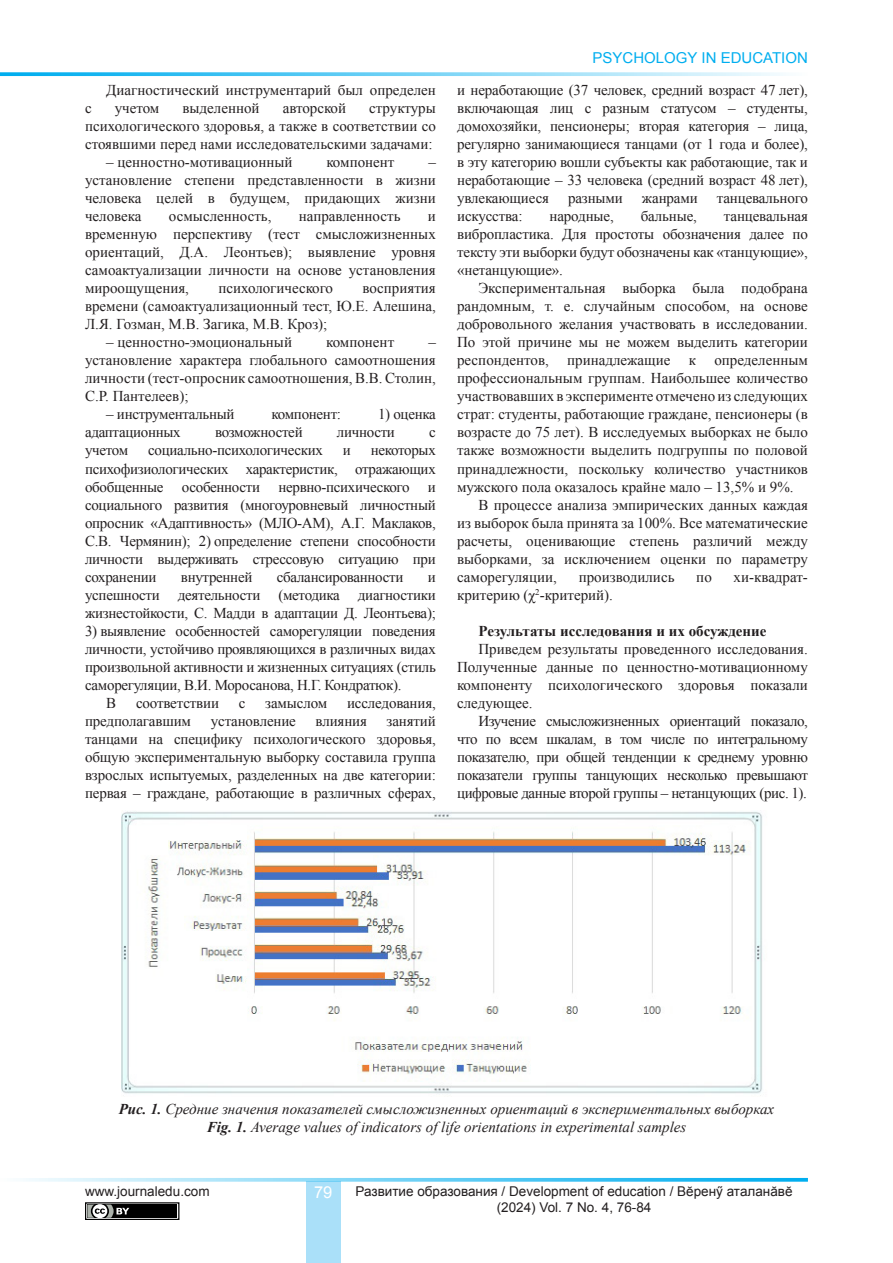
<style>
.page{position:relative;width:893px;height:1263px;background:#fff}
.page>*{position:absolute;margin:0;border:0;box-sizing:border-box;transform-origin:0 0}
.t1{font:16.5px "Arial";color:#fff}
.Разделы{font:15px/18px "Times New Roman";letter-spacing:-.01em;color:#231f20;text-align:justify}
.Разделы-2{font:italic 15px "Times New Roman";color:#231f20}
.Разделы-3{font:700 15px "Times New Roman";color:#231f20}
.t2{font:15px "Arial";color:#00aeef}
.t3{font:13.5px/16.2px "Arial";color:#231f20;text-align:center}
.s1{font-weight:700}
</style>
<div class="page">
<div style="left:306px;top:1182px;width:34px;height:81px;background:#aae0f9"></div>
<svg style="left:0;top:72px;width:783px;height:4px"></svg>
<svg style="left:26px;top:1178px;width:782px;height:4px"></svg>
<div style="left:85px;top:1202px;width:94px;height:18px;border:1px solid #000"></div>
<div style="left:87px;top:1204px;width:90px;height:14px;background:#000"></div>
<svg style="left:87px;top:1204px;width:42px;height:14px"></svg>
<img style="left:121px;top:811px;width:642px;height:285px">
<p class="Разделы" style="left:106px;top:81px;width:331px">Диагностический инструментарий был определен</p>
<p class="Разделы" style="left:85px;top:99px;width:8px">с</p>
<p class="Разделы" style="left:115px;top:99px;width:46px">учетом</p>
<p class="Разделы" style="left:182px;top:99px;width:79px">выделенной</p>
<p class="Разделы" style="left:283px;top:99px;width:65px">авторской</p>
<p class="Разделы" style="left:85px;top:99px;width:352px;text-indent:284px">структуры психологического здоровья, а также в соответствии со стоявшими перед нами исследовательскими задачами:</p>
<p class="Разделы" style="left:106px;top:153px;width:188px">– ценностно-мотивационный</p>
<p class="Разделы" style="left:326px;top:153px;width:70px">компонент</p>
<p class="Разделы" style="left:85px;top:153px;width:352px;text-indent:343px">– установление степени представленности в жизни человека целей в будущем, придающих жизни человека</p>
<p class="Разделы" style="left:169px;top:207px;width:104px">осмысленность,</p>
<p class="Разделы" style="left:299px;top:207px;width:103px">направленность</p>
<p class="Разделы" style="left:85px;top:207px;width:352px;text-indent:343px">и временную перспективу (тест смысложизненных ориентаций, Д.А. Леонтьев); выявление уровня самоактуализации личности на основе установления мироощущения,</p>
<p class="Разделы" style="left:218px;top:279px;width:116px">психологического</p>
<p class="Разделы" style="left:85px;top:279px;width:352px;text-indent:277px">восприятия времени (самоактуализационный тест, Ю.Е. Алешина, Л.Я. Гозман, М.В. Загика, М.В. Кроз);</p>
<p class="Разделы" style="left:106px;top:333px;width:187px">– ценностно-эмоциональный</p>
<p class="Разделы" style="left:326px;top:333px;width:70px">компонент</p>
<p class="Разделы" style="left:85px;top:333px;width:352px;text-indent:343px">– установление характера глобального самоотношения личности (тест-опросник самоотношения, В.В. Столин, С.Р. Пантелеев);</p>
<p class="Разделы" style="left:106px;top:405px;width:130px">– инструментальный</p>
<p class="Разделы" style="left:272px;top:405px;width:71px">компонент:</p>
<p class="Разделы" style="left:378px;top:405px;width:59px">1) оценка</p>
<p class="Разделы" style="left:85px;top:423px;width:97px">адаптационных</p>
<p class="Разделы" style="left:215px;top:423px;width:89px">возможностей</p>
<p class="Разделы" style="left:337px;top:423px;width:60px">личности</p>
<p class="Разделы" style="left:429px;top:423px;width:8px">с</p>
<p class="Разделы" style="left:85px;top:441px;width:45px">учетом</p>
<p class="Разделы" style="left:148px;top:441px;width:176px">социально-психологических</p>
<p class="Разделы" style="left:343px;top:441px;width:10px">и</p>
<p class="Разделы" style="left:85px;top:441px;width:352px;text-indent:286px">некоторых психофизиологических характеристик, отражающих обобщенные особенности нервно-психического и социального развития (многоуровневый личностный опросник «Адаптивность» (МЛО-АМ), А.Г. Маклаков, С.В. Чермянин); 2) определение степени способности личности выдерживать стрессовую ситуацию при сохранении</p>
<p class="Разделы" style="left:181px;top:567px;width:73px">внутренней</p>
<p class="Разделы" style="left:277px;top:567px;width:128px">сбалансированности</p>
<p class="Разделы" style="left:85px;top:567px;width:352px;text-indent:343px">и успешности деятельности (методика диагностики жизнестойкости, С. Мадди в адаптации Д. Леонтьева);</p>
<p class="Разделы" style="left:85px;top:621px;width:352px">3) выявление особенностей саморегуляции поведения личности, устойчиво проявляющихся в различных видах произвольной активности и жизненных ситуациях (стиль саморегуляции, В.И. Моросанова, Н.Г. Кондратюк).</p>
<p class="Разделы" style="left:106px;top:693px;width:12px">В</p>
<p class="Разделы" style="left:136px;top:693px;width:85px">соответствии</p>
<p class="Разделы" style="left:239px;top:693px;width:8px">с</p>
<p class="Разделы" style="left:265px;top:693px;width:63px">замыслом</p>
<p class="Разделы" style="left:347px;top:693px;width:90px">исследования,</p>
<p class="Разделы" style="left:85px;top:711px;width:108px">предполагавшим</p>
<p class="Разделы" style="left:211px;top:711px;width:87px">установление</p>
<p class="Разделы" style="left:316px;top:711px;width:53px">влияния</p>
<p class="Разделы" style="left:85px;top:711px;width:352px;text-indent:302px">занятий танцами на специфику психологического здоровья, общую экспериментальную выборку составила группа взрослых испытуемых, разделенных на две категории: первая – граждане, работающие в различных сферах,</p>
<p class="t2" style="left:593px;top:48px;width:217px">PSYCHOLOGY IN EDUCATION</p>
<p class="Разделы" style="left:457px;top:81px;width:352px">и неработающие (37 человек, средний возраст 47 лет), включающая лиц с разным статусом – студенты, домохозяйки, пенсионеры; вторая категория – лица, регулярно занимающиеся танцами (от 1 года и более), в эту категорию вошли субъекты как работающие, так и неработающие – 33 человека (средний возраст 48 лет), увлекающиеся</p>
<p class="Разделы" style="left:568px;top:189px;width:56px">разными</p>
<p class="Разделы" style="left:642px;top:189px;width:57px">жанрами</p>
<p class="Разделы" style="left:717px;top:189px;width:93px">танцевального</p>
<p class="Разделы" style="left:457px;top:207px;width:67px">искусства:</p>
<p class="Разделы" style="left:550px;top:207px;width:66px">народные,</p>
<p class="Разделы" style="left:641px;top:207px;width:58px">бальные,</p>
<p class="Разделы" style="left:457px;top:207px;width:352px;text-indent:267px">танцевальная вибропластика. Для простоты обозначения далее по тексту эти выборки будут обозначены как «танцующие», «нетанцующие».</p>
<p class="Разделы" style="left:457px;top:279px;width:352px;text-indent:21px">Экспериментальная выборка была подобрана рандомным, т. е. случайным способом, на основе добровольного желания участвовать в исследовании.<br>По этой причине мы не можем выделить категории респондентов, принадлежащие к определенным профессиональным группам. Наибольшее количество участвовавших в эксперименте отмечено из следующих страт: студенты, работающие граждане, пенсионеры (в возрасте до 75 лет). В исследуемых выборках не было также возможности выделить подгруппы по половой принадлежности, поскольку количество участников мужского пола оказалось крайне мало – 13,5% и 9%.</p>
<p class="Разделы" style="left:457px;top:495px;width:352px;text-indent:21px">В процессе анализа эмпирических данных каждая из выборок была принята за 100%. Все математические расчеты, оценивающие степень различий между выборками, за исключением оценки по параметру саморегуляции,</p>
<p class="Разделы" style="left:579px;top:567px;width:97px">производились</p>
<p class="Разделы" style="left:696px;top:567px;width:17px">по</p>
<p class="Разделы" style="left:734px;top:567px;width:76px">хи-квадрат-</p>
<p class="Разделы" style="left:457px;top:585px;width:157px">критерию (χ<sup>2</sup>-критерий).</p>
<p class="Разделы-3" style="left:478px;top:620px;width:290px">Результаты исследования и их обсуждение</p>
<p class="Разделы" style="left:457px;top:639px;width:352px;text-indent:21px">Приведем результаты проведенного исследования.<br>Полученные данные по ценностно-мотивационному компоненту психологического здоровья показали следующее.</p>
<p class="Разделы" style="left:457px;top:711px;width:352px;text-indent:21px">Изучение смысложизненных ориентаций показало, что по всем шкалам, в том числе по интегральному показателю, при общей тенденции к среднему уровню показатели группы танцующих несколько превышают цифровые данные второй группы – нетанцующих (рис. 1).</p>
<p class="Разделы-2" style="left:119px;top:1099px;width:657px"><span class="s1">Рис. 1.</span> Средние значения показателей смысложизненных ориентаций в экспериментальных выборках</p>
<p class="Разделы-2" style="left:207px;top:1117px;width:481px"><span class="s1">Fig. 1.</span> Average values of indicators of life orientations in experimental samples</p>
<p class="t3" style="left:85px;top:1183px;width:126px">www.journaledu.com</p>
<p class="t3" style="left:356px;top:1183px;width:438px">Развитие образования / Development of education / Вĕренӳ аталанăвĕ (2024) Vol. 7 No. 4, 76-84</p>
<p class="t1" style="left:314px;top:1181px;width:20px">79</p>
</div>
